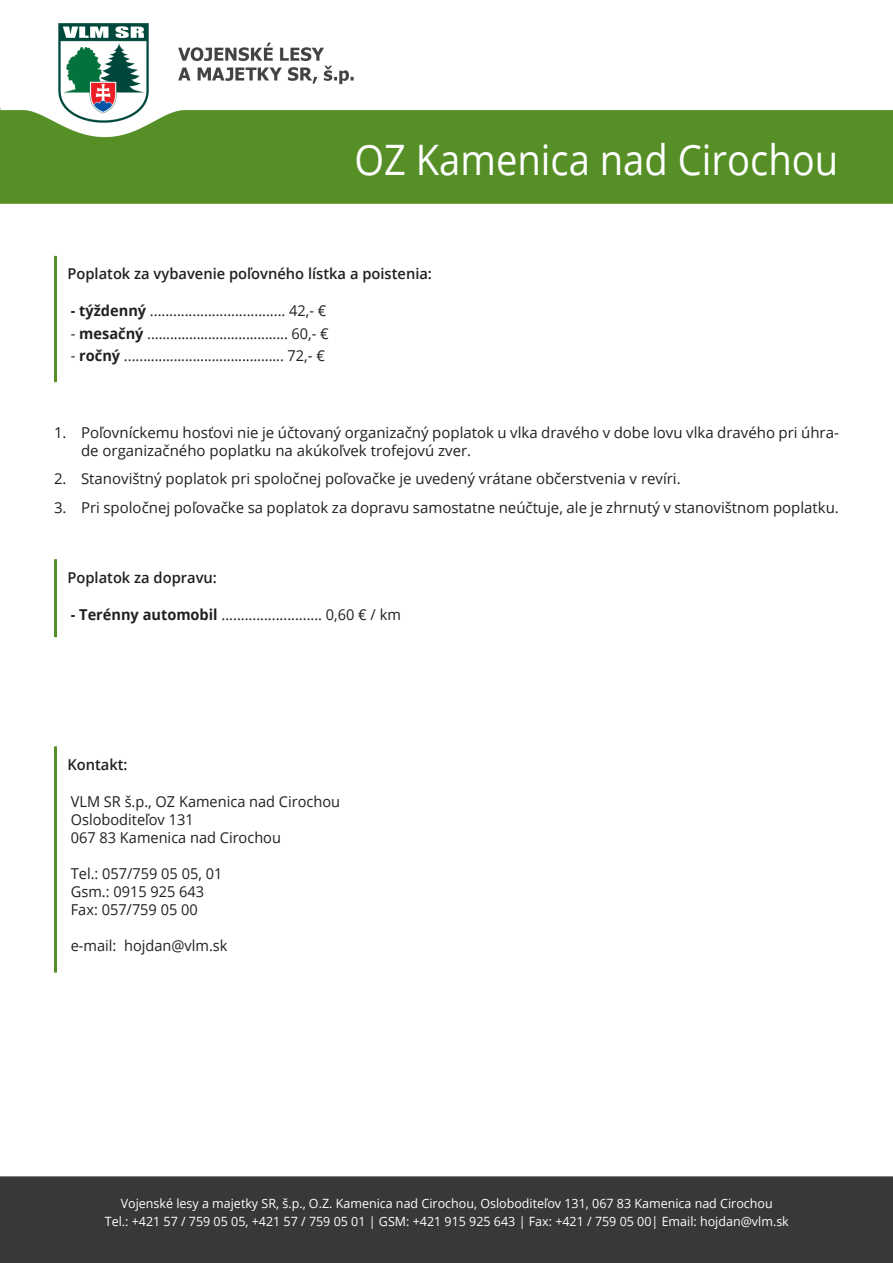
<style>
.page{position:relative;width:893px;height:1263px;background:#fff}
.page>*{position:absolute;margin:0;border:0;box-sizing:border-box;transform-origin:0 0}
.t1{font:42px "Open Sans";color:#fff;scale:.91 1}
.t2{font:15px/18px "Open Sans";color:#231f20}
.t3{font:600 15px "Open Sans";color:#231f20}
.t4{font:12.75px/18px "Open Sans";color:#fff;text-align:center}
.s1{font-weight:700}
</style>
<div class="page">
<img style="left:0;top:23px;width:893px;height:1240px">
<hr style="left:54px;top:256px;width:3px;height:126px;background:#558f26">
<hr style="left:54px;top:559px;width:3px;height:78px;background:#558f26">
<hr style="left:54px;top:746px;width:3px;height:226px;background:#558f26">
<h1 class="t1" style="left:354px;top:131px;width:533px">OZ Kamenica nad Cirochou</h1>
<p class="t3" style="left:67px;top:263px;width:366px">Poplatok za vybavenie poľovného lístka a poistenia:</p>
<p class="t2" style="left:71px;top:301px;width:257px"><span class="s1">- týždenný</span> ................................... 42,- €</p>
<p class="t2" style="left:71px;top:324px;width:260px">- <span class="s1">mesačný</span> ..................................... 60,- €</p>
<p class="t2" style="left:71px;top:346px;width:256px">- <span class="s1">ročný</span> .......................................... 72,- €</p>
<p class="t2" style="left:81px;top:423px;width:759px;text-indent:-27px">1. Poľovníckemu hosťovi nie je účtovaný organizačný poplatok u vlka dravého v dobe lovu vlka dravého pri úhra&shy;de organizačného poplatku na akúkoľvek trofejovú zver.</p>
<p class="t2" style="left:54px;top:470px;width:628px">2. Stanovištný poplatok pri spoločnej poľovačke je uvedený vrátane občerstvenia v revíri.</p>
<p class="t2" style="left:54px;top:498px;width:786px">3. Pri spoločnej poľovačke sa poplatok za dopravu samostatne neúčtuje, ale je zhrnutý v stanovištnom poplatku.</p>
<p class="t3" style="left:67px;top:567px;width:151px">Poplatok za dopravu:</p>
<p class="t2" style="left:71px;top:605px;width:332px"><span class="s1">- Terénny automobil</span> .......................... 0,60 € / km</p>
<p class="t3" style="left:67px;top:754px;width:62px">Kontakt:</p>
<p class="t2" style="left:71px;top:792px;width:271px">VLM SR š.p., OZ Kamenica nad Cirochou</p>
<p class="t2" style="left:71px;top:810px;width:124px">Osloboditeľov 131</p>
<p class="t2" style="left:71px;top:828px;width:212px">067 83 Kamenica nad Cirochou</p>
<p class="t2" style="left:71px;top:864px;width:153px">Tel.: 057/759 05 05, 01</p>
<p class="t2" style="left:71px;top:882px;width:135px">Gsm.: 0915 925 643</p>
<p class="t2" style="left:71px;top:900px;width:129px">Fax: 057/759 05 00</p>
<p class="t2" style="left:71px;top:936px;width:158px">e-mail: hojdan@vlm.sk</p>
<p class="t4" style="left:105px;top:1194px;width:686px">Vojenské lesy a majetky SR, š.p., O.Z. Kamenica nad Cirochou, Osloboditeľov 131, 067 83 Kamenica nad Cirochou<br>Tel.: +421 57 / 759 05 05, +421 57 / 759 05 01 | GSM: +421 915 925 643 | Fax: +421 / 759 05 00| Email: hojdan@vlm.sk</p>
</div>
